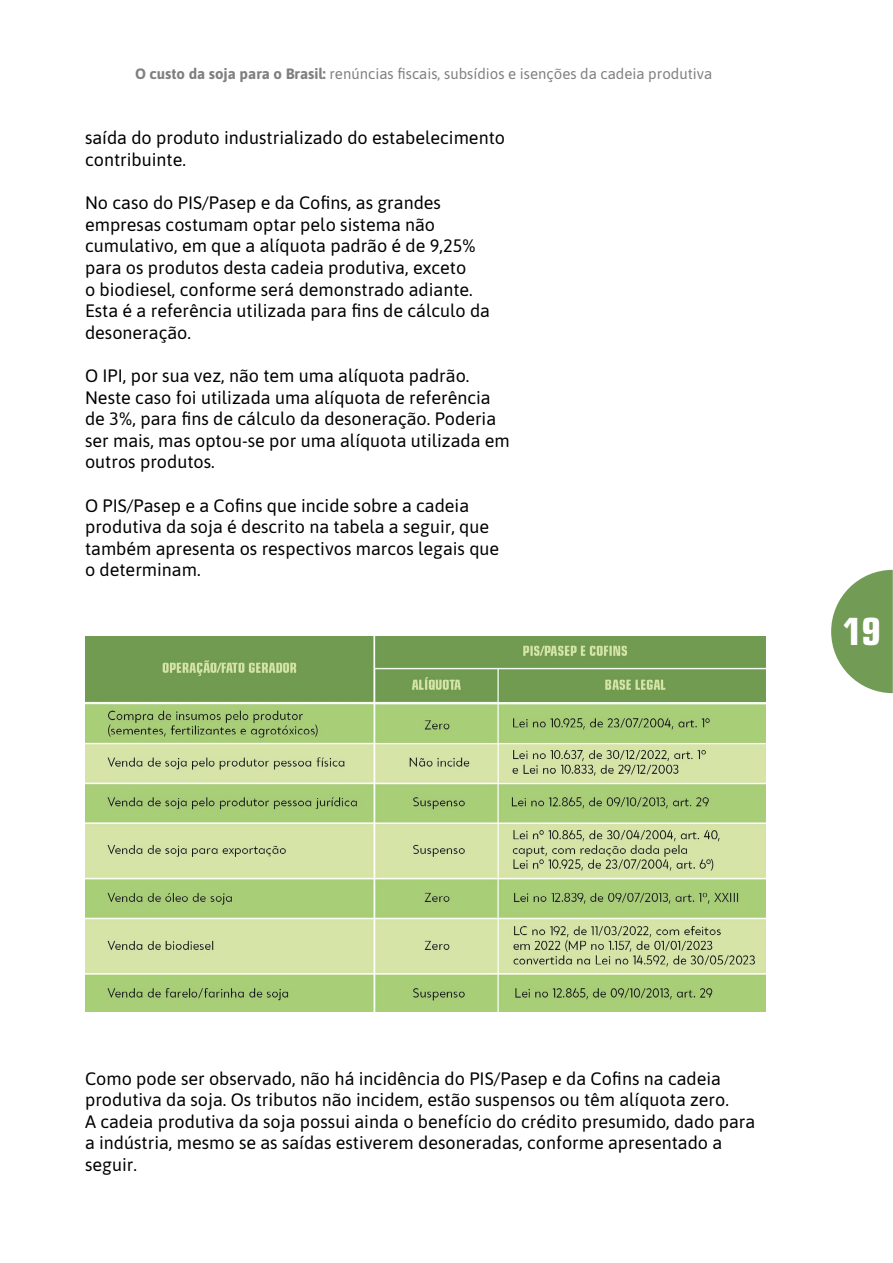
<style>
.page{position:relative;width:893px;height:1263px;background:#fff}
.page>*{position:absolute;margin:0;border:0;box-sizing:border-box;transform-origin:0 0}
.t1{font:700 condensed 37.5px "Eurostile LT Std";color:#fff}
.t2{font:18px/21.6px "Asap";color:#000}
.t3{font:15px "Asap";color:#808080}
.s1{font-weight:700}
</style>
<div class="page">
<svg style="left:831px;top:570px;width:62px;height:123px"></svg>
<img style="left:85px;top:636px;width:680px;height:375px">
<p class="t3" style="left:135px;top:63px;width:579px"><span class="s1">O custo da soja para o Brasil:</span> renúncias fiscais, subsídios e isenções da cadeia produtiva</p>
<p class="t2" style="left:85px;top:126px;width:422px">saída do produto industrializado do estabelecimento contribuinte.</p>
<p class="t2" style="left:85px;top:191px;width:406px">No caso do PIS/Pasep e da Cofins, as grandes empresas costumam optar pelo sistema não cumulativo, em que a alíquota padrão é de 9,25% para os produtos desta cadeia produtiva, exceto<br>o biodiesel, conforme será demonstrado adiante.<br>Esta é a referência utilizada para fins de cálculo da desoneração.</p>
<p class="t2" style="left:85px;top:364px;width:426px">O IPI, por sua vez, não tem uma alíquota padrão.<br>Neste caso foi utilizada uma alíquota de referência de 3%, para fins de cálculo da desoneração. Poderia ser mais, mas optou-se por uma alíquota utilizada em outros produtos.</p>
<p class="t2" style="left:85px;top:493px;width:416px">O PIS/Pasep e a Cofins que incide sobre a cadeia produtiva da soja é descrito na tabela a seguir, que também apresenta os respectivos marcos legais que o determinam.</p>
<h1 class="t1" style="left:843px;top:609px;width:39px">19</h1>
<p class="t2" style="left:85px;top:1066px;width:672px">Como pode ser observado, não há incidência do PIS/Pasep e da Cofins na cadeia produtiva da soja. Os tributos não incidem, estão suspensos ou têm alíquota zero.<br>A cadeia produtiva da soja possui ainda o benefício do crédito presumido, dado para a indústria, mesmo se as saídas estiverem desoneradas, conforme apresentado a seguir.</p>
</div>
